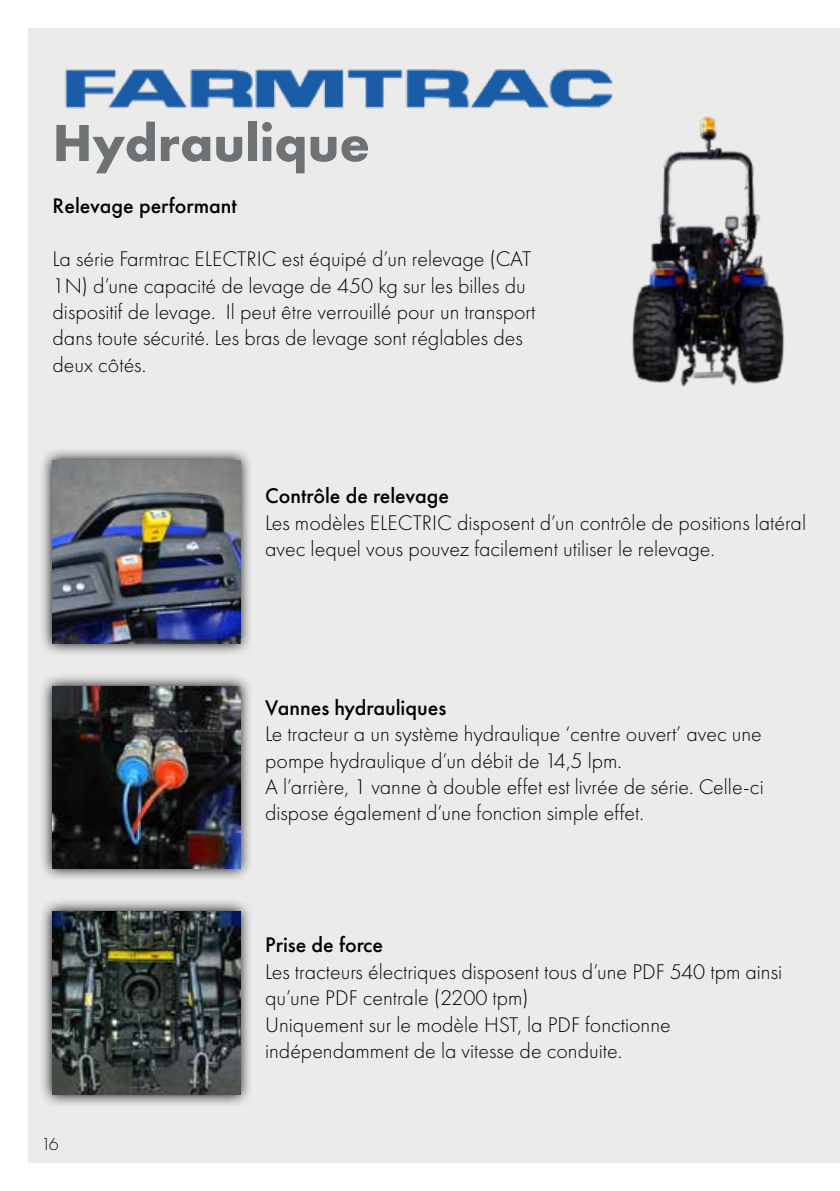
<style>
.page{position:relative;width:840px;height:1191px;background:#fff}
.page>*{position:absolute;margin:0;border:0;box-sizing:border-box;transform-origin:0 0}
.t1{font:700 54px "Futura PT";color:#6e7274}
.t2{font:300 22px/26.4px "Futura PT";color:#000}
.t3{font:500 22px "Futura PT";color:#000}
.t4{font:300 18px "Futura PT";color:#000}
</style>
<div class="page">
<div style="left:28px;top:28px;width:811px;height:1134px;background:#ebebeb"></div>
<img style="left:632px;top:116px;width:153px;height:271px">
<img style="left:65px;top:69px;width:549px;height:40px">
<svg style="left:42px;top:450px;width:208px;height:204px;background:#b1b1b2"></svg>
<img style="left:53px;top:460px;width:187px;height:183px">
<svg style="left:42px;top:676px;width:208px;height:203px"></svg>
<img style="left:53px;top:686px;width:187px;height:182px">
<hr style="left:839px;top:1003px;width:1px;height:188px;background:#92959c">
<svg style="left:42px;top:901px;width:208px;height:204px;background:#afafaf"></svg>
<img style="left:53px;top:911px;width:187px;height:183px">
<h1 class="t1" style="left:53px;top:108px;width:319px">Hydraulique</h1>
<p class="t3" style="left:53px;top:193px;width:186px">Relevage performant</p>
<p class="t2" style="left:53px;top:246px;width:484px">La série Farmtrac ELECTRIC est équipé d’un relevage (CAT 1N) d’une capacité de levage de 450 kg sur les billes du dispositif de levage. Il peut être verrouillé pour un transport dans toute sécurité. Les bras de levage sont réglables des deux côtés.</p>
<p class="t3" style="left:265px;top:483px;width:185px">Contrôle de relevage</p>
<p class="t2" style="left:265px;top:509px;width:542px">Les modèles ELECTRIC disposent d’un contrôle de positions latéral avec lequel vous pouvez facilement utiliser le relevage.</p>
<p class="t3" style="left:265px;top:694px;width:182px">Vannes hydrauliques</p>
<p class="t2" style="left:265px;top:720px;width:499px">Le tracteur a un système hydraulique ‘centre ouvert’ avec une pompe hydraulique d’un débit de 14,5 lpm.<br>A l’arrière, 1 vanne à double effet est livrée de série. Celle-ci dispose également d’une fonction simple effet.</p>
<p class="t4" style="left:41px;top:1133px;width:19px">16</p>
<p class="t3" style="left:265px;top:931px;width:119px">Prise de force</p>
<p class="t2" style="left:265px;top:958px;width:518px">Les tracteurs électriques disposent tous d’une PDF 540 tpm ainsi qu’une PDF centrale (2200 tpm)<br>Uniquement sur le modèle HST, la PDF fonctionne indépendamment de la vitesse de conduite.</p>
</div>
